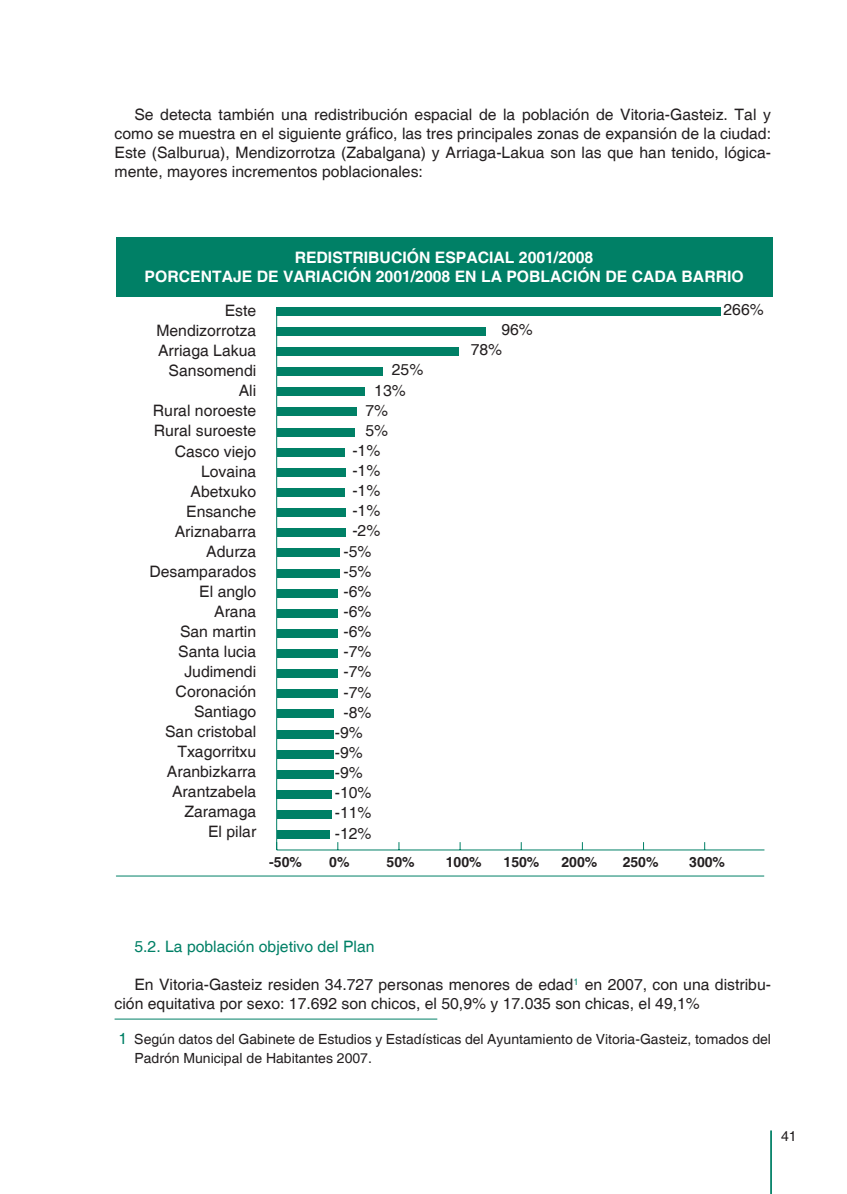
<style>
.page{position:relative;width:847px;height:1194px;background:#fff}
.page>*{position:absolute;margin:0;border:0;box-sizing:border-box;transform-origin:0 0}
.t1{font:15.75px/19.9px "Helvetica";color:#231f20}
.t2{font:700 15.75px/18.9px "Helvetica";color:#fff}
.t3{font:15.75px "Helvetica";color:#008066}
.t4{font:14px/19.2px "Helvetica";color:#231f20}
.t5{font:700 14px "Helvetica";color:#231f20}
.s1{font-size:15.75px;color:#008066}
</style>
<div class="page">
<hr style="left:769px;top:1130px;width:2px;height:63px;background:#008066">
<hr style="left:276px;top:849px;width:488px;height:1px;background:#008066">
<hr style="left:276px;top:308px;width:1px;height:542px;background:#008066">
<div style="left:116px;top:237px;width:656px;height:60px;background:#008066"></div>
<hr style="left:116px;top:875px;width:647px;height:1px;background:#008066">
<div style="left:276px;top:307px;width:444px;height:8px;background:#008066"></div>
<div style="left:277px;top:327px;width:208px;height:8px;background:#008066"></div>
<div style="left:277px;top:347px;width:182px;height:8px;background:#008066"></div>
<div style="left:277px;top:367px;width:105px;height:8px;background:#008066"></div>
<div style="left:277px;top:388px;width:87px;height:8px;background:#008066"></div>
<div style="left:277px;top:408px;width:79px;height:8px;background:#008066"></div>
<div style="left:277px;top:428px;width:77px;height:8px;background:#008066"></div>
<div style="left:277px;top:448px;width:67px;height:8px;background:#008066"></div>
<div style="left:277px;top:468px;width:68px;height:8px;background:#008066"></div>
<div style="left:277px;top:488px;width:67px;height:8px;background:#008066"></div>
<div style="left:277px;top:508px;width:68px;height:8px;background:#008066"></div>
<div style="left:277px;top:528px;width:68px;height:8px;background:#008066"></div>
<div style="left:277px;top:549px;width:62px;height:8px;background:#008066"></div>
<div style="left:277px;top:569px;width:62px;height:8px;background:#008066"></div>
<div style="left:277px;top:589px;width:60px;height:8px;background:#008066"></div>
<div style="left:277px;top:609px;width:60px;height:8px;background:#008066"></div>
<div style="left:277px;top:629px;width:60px;height:8px;background:#008066"></div>
<div style="left:277px;top:649px;width:60px;height:8px;background:#008066"></div>
<div style="left:277px;top:669px;width:60px;height:8px;background:#008066"></div>
<div style="left:277px;top:690px;width:60px;height:8px;background:#008066"></div>
<div style="left:277px;top:710px;width:56px;height:8px;background:#008066"></div>
<div style="left:277px;top:730px;width:56px;height:8px;background:#008066"></div>
<div style="left:277px;top:750px;width:56px;height:8px;background:#008066"></div>
<div style="left:277px;top:770px;width:56px;height:8px;background:#008066"></div>
<div style="left:277px;top:790px;width:55px;height:8px;background:#008066"></div>
<div style="left:277px;top:810px;width:54px;height:8px;background:#008066"></div>
<div style="left:277px;top:830px;width:52px;height:8px;background:#008066"></div>
<hr style="left:114px;top:1018px;width:323px;height:1px;background:#008066">
<p class="t1" style="left:114px;top:106px;width:657px;line-height:18.9px;text-align:justify;text-indent:20px">Se detecta también una redistribución espacial de la población de Vitoria-Gasteiz. Tal y como se muestra en el siguiente gráfico, las tres principales zonas de expansión de la ciudad:<br>Este (Salburua), Mendizorrotza (Zabalgana) y Arriaga-Lakua son las que han tenido, lógica&shy;mente, mayores incrementos poblacionales:</p>
<p class="t2" style="left:145px;top:249px;width:450px;text-indent:223px">BUCIÓN ESPACIAL 2001/2008<br>PORCENTAJE DE VARIACIÓN 2001/2008 EN LA POBLA</p>
<p class="t2" style="left:294px;top:249px;width:10px">REDISTRI</p>
<p class="t2" style="left:561px;top:268px;width:183px">CIÓN DE CADA BARRIO</p>
<p class="t1" style="left:149px;top:301px;width:108px;text-align:right">Este<br>Mendizorrotza<br>Arriaga Lakua<br>Sansomendi<br>Ali<br>Rural noroeste<br>Rural suroeste<br>Casco viejo<br>Lovaina<br>Abetxuko<br>Ensanche<br>Ariznabarra<br>Adurza<br>Desamparados<br>El anglo<br>Arana<br>San martin<br>Santa lucia<br>Judimendi<br>Coronación<br>Santiago<br>San cristobal<br>Txagorritxu<br>Aranbizkarra<br>Arantzabela<br>Zaramaga<br>El pilar</p>
<p class="t1" style="left:723px;top:300px;width:42px">266%</p>
<p class="t1" style="left:470px;top:320px;width:64px;text-indent:31px">96%<br>78%</p>
<p class="t1" style="left:391px;top:360px;width:33px">25%</p>
<p class="t1" style="left:374px;top:380px;width:33px">13%</p>
<p class="t1" style="left:365px;top:401px;width:24px">7%</p>
<p class="t1" style="left:365px;top:421px;width:24px">5%</p>
<p class="t1" style="left:352px;top:441px;width:30px">-1%</p>
<p class="t1" style="left:352px;top:461px;width:30px">-1%</p>
<p class="t1" style="left:352px;top:481px;width:30px">-1%</p>
<p class="t1" style="left:352px;top:501px;width:30px">-1%</p>
<p class="t1" style="left:352px;top:521px;width:30px">-2%</p>
<p class="t1" style="left:343px;top:541px;width:30px">-5%</p>
<p class="t1" style="left:343px;top:562px;width:30px">-5%</p>
<p class="t1" style="left:343px;top:582px;width:30px">-6%</p>
<p class="t1" style="left:343px;top:602px;width:30px">-6%</p>
<p class="t1" style="left:343px;top:622px;width:30px">-6%</p>
<p class="t1" style="left:343px;top:642px;width:30px">-7%</p>
<p class="t1" style="left:343px;top:662px;width:30px">-7%</p>
<p class="t1" style="left:343px;top:682px;width:30px">-7%</p>
<p class="t1" style="left:343px;top:702px;width:30px">-8%</p>
<p class="t1" style="left:335px;top:723px;width:30px">-9%</p>
<p class="t1" style="left:335px;top:743px;width:30px">-9%</p>
<p class="t1" style="left:335px;top:763px;width:30px">-9%</p>
<p class="t1" style="left:335px;top:783px;width:38px">-10%</p>
<p class="t1" style="left:335px;top:803px;width:38px">-11%</p>
<p class="t1" style="left:335px;top:823px;width:38px">-12%</p>
<p class="t5" style="left:269px;top:853px;width:34px">-50%</p>
<p class="t5" style="left:329px;top:853px;width:22px">0%</p>
<p class="t5" style="left:386px;top:853px;width:30px">50%</p>
<p class="t5" style="left:445px;top:853px;width:37px">100%</p>
<p class="t5" style="left:503px;top:853px;width:37px">150%</p>
<p class="t5" style="left:561px;top:853px;width:37px">200%</p>
<p class="t5" style="left:622px;top:853px;width:37px">250%</p>
<p class="t5" style="left:689px;top:853px;width:37px">300%</p>
<p class="t3" style="left:134px;top:937px;width:241px">5.2. La población objetivo del Plan</p>
<p class="t1" style="left:114px;top:975px;width:657px;line-height:18.9px;text-indent:20px">En Vitoria-Gasteiz residen 34.727 personas menores de edad<sup>1</sup> en 2007, con una distribu&shy;ción equitativa por sexo: 17.692 son chicos, el 50,9% y 17.035 son chicas, el 49,1%</p>
<p class="t4" style="left:134px;top:1029px;width:637px;text-indent:-16px"><span class="s1">1</span> Según datos del Gabinete de Estudios y Estadísticas del Ayuntamiento de Vitoria-Gasteiz, tomados del<br>Padrón Municipal de Habitantes 2007.</p>
<p class="t4" style="left:780px;top:1126px;width:17px">41</p>
</div>
